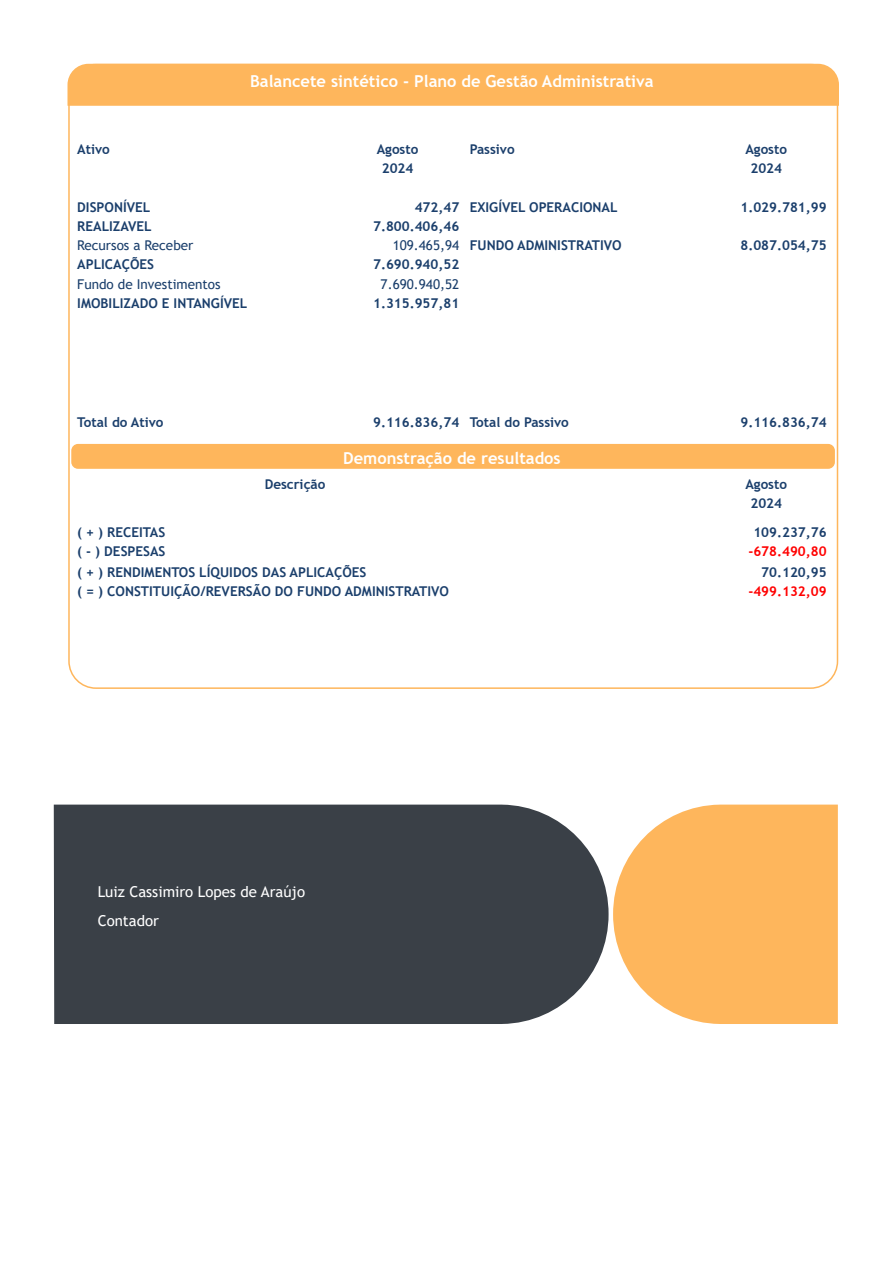
<style>
.page{position:relative;width:893px;height:1263px;background:#fff}
.page>*{position:absolute;margin:0;border:0;box-sizing:border-box;transform-origin:0 0}
.t1{font:700 16.5px "Trebuchet MS";color:#fff}
.Body{font:15px "Trebuchet MS";color:#fff}
.t2{font:700 13.5px "Trebuchet MS";color:#1b3f6c}
.t3{font:13.5px "Trebuchet MS";color:#1b3f6c}
.t4{font:700 13.5px "Trebuchet MS";color:#f00}
</style>
<div class="page">
<svg style="left:613px;top:805px;width:225px;height:219px;background:#febd6d"></svg>
<div style="left:54px;top:805px;width:555px;height:219px;background:#3a4047"></div>
<div style="left:71px;top:444px;width:764px;height:25px;background:#feb65c;border-radius:7px"></div>
<svg style="left:67px;top:63px;width:772px;height:44px;background:#feb964"></svg>
<p class="t1" style="left:250px;top:71px;width:405px">Balancete sintético - Plano de Gestão Administrativa</p>
<p class="t2" style="left:77px;top:141px;width:34px">Ativo</p>
<p class="t2" style="left:377px;top:141px;width:43px">Agosto</p>
<p class="t2" style="left:470px;top:141px;width:46px">Passivo</p>
<p class="t2" style="left:745px;top:141px;width:43px">Agosto</p>
<p class="t2" style="left:382px;top:160px;width:33px">2024</p>
<p class="t2" style="left:750px;top:160px;width:33px">2024</p>
<p class="t2" style="left:77px;top:198px;width:75px">DISPONÍVEL</p>
<p class="t2" style="left:415px;top:198px;width:46px">472,47</p>
<p class="t2" style="left:470px;top:198px;width:149px">EXIGÍVEL OPERACIONAL</p>
<p class="t2" style="left:740px;top:198px;width:88px">1.029.781,99</p>
<p class="t2" style="left:77px;top:217px;width:76px">REALIZAVEL</p>
<p class="t2" style="left:373px;top:217px;width:88px">7.800.406,46</p>
<p class="t3" style="left:77px;top:236px;width:118px">Recursos a Receber</p>
<p class="t3" style="left:393px;top:236px;width:68px">109.465,94</p>
<p class="t2" style="left:470px;top:237px;width:153px">FUNDO ADMINISTRATIVO</p>
<p class="t2" style="left:740px;top:237px;width:88px">8.087.054,75</p>
<p class="t2" style="left:77px;top:256px;width:78px">APLICAÇÕES</p>
<p class="t2" style="left:373px;top:256px;width:88px">7.690.940,52</p>
<p class="t3" style="left:77px;top:276px;width:145px">Fundo de Investimentos</p>
<p class="t3" style="left:381px;top:276px;width:80px">7.690.940,52</p>
<p class="t2" style="left:77px;top:295px;width:172px">IMOBILIZADO E INTANGÍVEL</p>
<p class="t2" style="left:373px;top:295px;width:88px">1.315.957,81</p>
<p class="t2" style="left:77px;top:414px;width:88px">Total do Ativo</p>
<p class="t2" style="left:373px;top:414px;width:88px">9.116.836,74</p>
<p class="t2" style="left:470px;top:414px;width:101px">Total do Passivo</p>
<p class="t2" style="left:740px;top:414px;width:88px">9.116.836,74</p>
<p class="t1" style="left:343px;top:448px;width:219px">Demonstração de resultados</p>
<p class="t2" style="left:265px;top:475px;width:62px">Descrição</p>
<p class="t2" style="left:745px;top:475px;width:43px">Agosto</p>
<p class="t2" style="left:750px;top:495px;width:33px">2024</p>
<p class="t2" style="left:77px;top:524px;width:90px">( + ) RECEITAS</p>
<p class="t2" style="left:753px;top:524px;width:75px">109.237,76</p>
<p class="t2" style="left:77px;top:543px;width:90px">( - ) DESPESAS</p>
<p class="t4" style="left:748px;top:543px;width:80px">-678.490,80</p>
<p class="t2" style="left:77px;top:564px;width:291px">( + ) RENDIMENTOS LÍQUIDOS DAS APLICAÇÕES</p>
<p class="t2" style="left:761px;top:564px;width:67px">70.120,95</p>
<p class="t2" style="left:77px;top:583px;width:373px">( = ) CONSTITUIÇÃO/REVERSÃO DO FUNDO ADMINISTRATIVO</p>
<p class="t4" style="left:748px;top:583px;width:80px">-499.132,09</p>
<p class="Body" style="left:98px;top:883px;width:209px">Luiz Cassimiro Lopes de Araújo</p>
<p class="Body" style="left:98px;top:911px;width:63px">Contador</p>
</div>
